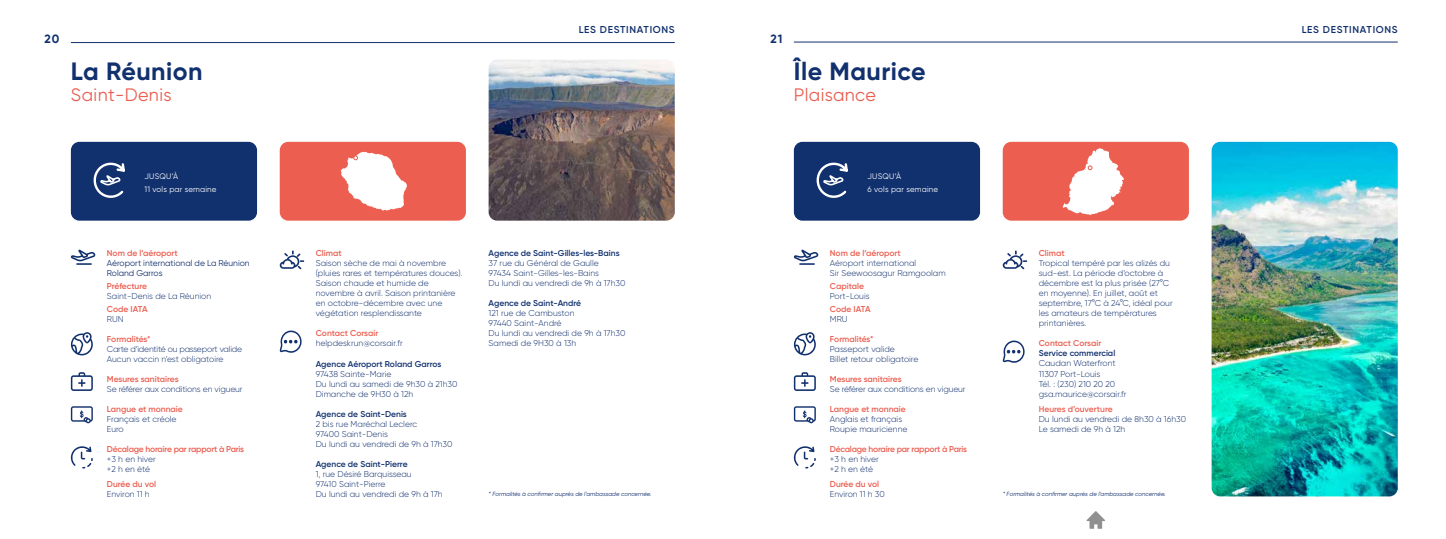
<style>
.page{position:relative;width:1446px;height:539px;background:#fff}
.page>*{position:absolute;margin:0;border:0;box-sizing:border-box;transform-origin:0 0}
.t1{font:700 25px "Gilroy";letter-spacing:.02em;color:#11306e}
.t2{font:18px "Gilroy";letter-spacing:.02em;color:#eb5e50}
.t3{font:700 12px "Gilroy";color:#11306e}
.t4{font:600 10px "Gilroy";letter-spacing:.07em;color:#11306e}
.t5{font:300 8.5px/10px "Gilroy";color:#11306e}
.t6{font:600 8.5px "Gilroy";color:#eb5e50}
.t7{font:600 8.5px "Gilroy";color:#11306e}
.t8{font:600 8.5px "Gilroy";letter-spacing:-.025em;color:#eb5e50}
.t9{font:300 8.5px/10px "Gilroy";letter-spacing:-.025em;color:#11306e}
.t10{font:8.5px/10px "Gilroy";color:#11306e}
.t11{font:8px/13.3px "Gilroy";letter-spacing:.02em;color:#fff}
.t12{font:italic 6px "Gilroy";color:#11306e}
</style>
<div class="page">
<hr style="left:71px;top:42px;width:604px;height:1px;background:#11306e">
<hr style="left:794px;top:42px;width:603px;height:1px;background:#11306e">
<svg style="left:1086px;top:511px;width:19px;height:17px"></svg>
<img style="left:1211px;top:142px;width:186px;height:354px">
<div style="left:1003px;top:142px;width:186px;height:78px;background:#eb5e50;border-radius:9px"></div>
<div style="left:794px;top:142px;width:186px;height:78px;background:#11306e;border-radius:9px"></div>
<svg style="left:816px;top:162px;width:32px;height:36px"></svg>
<svg style="left:1062px;top:148px;width:62px;height:67px"></svg>
<svg style="left:1003px;top:250px;width:24px;height:19px"></svg>
<svg style="left:1002px;top:340px;width:23px;height:22px"></svg>
<svg style="left:794px;top:249px;width:24px;height:16px"></svg>
<svg style="left:794px;top:332px;width:22px;height:23px"></svg>
<svg style="left:794px;top:372px;width:22px;height:19px"></svg>
<svg style="left:794px;top:406px;width:22px;height:17px"></svg>
<svg style="left:793px;top:446px;width:23px;height:22px"></svg>
<img style="left:489px;top:60px;width:186px;height:160px">
<div style="left:71px;top:142px;width:186px;height:78px;background:#11306e;border-radius:9px"></div>
<div style="left:280px;top:142px;width:186px;height:78px;background:#eb5e50;border-radius:9px"></div>
<svg style="left:93px;top:162px;width:32px;height:36px"></svg>
<svg style="left:280px;top:250px;width:24px;height:19px"></svg>
<svg style="left:280px;top:330px;width:22px;height:22px"></svg>
<svg style="left:71px;top:249px;width:25px;height:16px"></svg>
<svg style="left:71px;top:332px;width:22px;height:23px"></svg>
<svg style="left:71px;top:372px;width:22px;height:19px"></svg>
<svg style="left:71px;top:406px;width:22px;height:17px"></svg>
<svg style="left:70px;top:446px;width:23px;height:22px"></svg>
<svg style="left:341px;top:152px;width:66px;height:59px"></svg>
<p class="t4" style="left:579px;top:23px;width:97px">LES DESTINATIONS</p>
<p class="t4" style="left:1301px;top:23px;width:97px">LES DESTINATIONS</p>
<h1 class="t1" style="left:794px;top:55px;width:133px">Île Maurice</h1>
<h2 class="t2" style="left:794px;top:84px;width:84px">Plaisance</h2>
<h3 class="t3" style="left:45px;top:31px;width:17px">20</h3>
<h3 class="t3" style="left:770px;top:31px;width:14px">21</h3>
<h1 class="t1" style="left:71px;top:55px;width:133px">La Réunion</h1>
<h2 class="t2" style="left:71px;top:84px;width:102px">Saint-Denis</h2>
<p class="t11" style="left:145px;top:169px;width:73px">JUSQU’À<br>11 vols par semaine</p>
<p class="t6" style="left:107px;top:248px;width:72px">Nom de l’aéroport</p>
<p class="t10" style="left:107px;top:258px;width:144px">Aéroport international de La Réunion<br>Roland Garros</p>
<p class="t6" style="left:107px;top:281px;width:42px">Préfecture</p>
<p class="t5" style="left:107px;top:291px;width:106px">Saint-Denis de La Réunion</p>
<p class="t6" style="left:107px;top:304px;width:42px">Code IATA</p>
<p class="t5" style="left:107px;top:314px;width:18px">RUN</p>
<p class="t6" style="left:107px;top:334px;width:45px">Formalités*</p>
<p class="t9" style="left:107px;top:344px;width:137px">Carte d’identité ou passeport valide<br>Aucun vaccin n’est obligatoire</p>
<p class="t6" style="left:107px;top:374px;width:73px">Mesures sanitaires</p>
<p class="t5" style="left:107px;top:384px;width:137px">Se référer aux conditions en vigueur</p>
<p class="t6" style="left:107px;top:404px;width:77px">Langue et monnaie</p>
<p class="t5" style="left:107px;top:414px;width:71px">Français et créole<br>Euro</p>
<p class="t8" style="left:107px;top:444px;width:139px">Décalage horaire par rapport à Paris</p>
<p class="t5" style="left:107px;top:454px;width:50px">+3 h en hiver +2 h en été</p>
<p class="t6" style="left:107px;top:479px;width:51px">Durée du vol</p>
<p class="t5" style="left:107px;top:489px;width:44px">Environ 11 h</p>
<p class="t12" style="left:489px;top:490px;width:164px">* Formalités à confirmer auprès de l’ambassade concernée.</p>
<p class="t6" style="left:316px;top:248px;width:28px">Climat</p>
<p class="t5" style="left:316px;top:258px;width:148px">Saison sèche de mai à novembre (pluies rares et températures douces).<br>Saison chaude et humide de novembre à avril. Saison printanière en octobre-décembre avec une végétation resplendissante</p>
<p class="t6" style="left:316px;top:328px;width:64px">Contact Corsair</p>
<p class="t5" style="left:316px;top:338px;width:89px">helpdeskrun@corsair.fr</p>
<p class="t7" style="left:316px;top:358px;width:127px">Agence Aéroport Roland Garros</p>
<p class="t5" style="left:316px;top:368px;width:143px">97438 Sainte-Marie<br>Du lundi au samedi de 9h30 à 21h30<br>Dimanche de 9H30 à 12h</p>
<p class="t7" style="left:316px;top:408px;width:93px">Agence de Saint-Denis</p>
<p class="t5" style="left:316px;top:418px;width:138px">2 bis rue Maréchal Leclerc<br>97400 Saint-Denis<br>Du lundi au vendredi de 9h à 17h30</p>
<p class="t7" style="left:316px;top:458px;width:93px">Agence de Saint-Pierre</p>
<p class="t5" style="left:316px;top:468px;width:128px">1, rue Désiré Barquisseau<br>97410 Saint-Pierre<br>Du lundi au vendredi de 9h à 17h</p>
<p class="t7" style="left:489px;top:248px;width:133px">Agence de Saint-Gilles-les-Bains</p>
<p class="t5" style="left:489px;top:258px;width:138px">37 rue du Général de Gaulle<br>97434 Saint-Gilles-les-Bains<br>Du lundi au vendredi de 9h à 17h30</p>
<p class="t7" style="left:489px;top:298px;width:94px">Agence de Saint-André</p>
<p class="t5" style="left:489px;top:308px;width:138px">121 rue de Cambuston<br>97440 Saint-André<br>Du lundi au vendredi de 9h à 17h30<br>Samedi de 9H30 à 13h</p>
<p class="t11" style="left:867px;top:169px;width:72px">JUSQU’À<br>6 vols par semaine</p>
<p class="t6" style="left:830px;top:248px;width:72px">Nom de l’aéroport</p>
<p class="t5" style="left:830px;top:258px;width:117px">Aéroport international<br>Sir Seewoosagur Ramgoolam</p>
<p class="t6" style="left:830px;top:281px;width:36px">Capitale</p>
<p class="t5" style="left:830px;top:291px;width:41px">Port-Louis</p>
<p class="t6" style="left:830px;top:304px;width:42px">Code IATA</p>
<p class="t5" style="left:830px;top:314px;width:19px">MRU</p>
<p class="t6" style="left:830px;top:334px;width:45px">Formalités*</p>
<p class="t5" style="left:830px;top:344px;width:90px">Passeport valide<br>Billet retour obligatoire</p>
<p class="t6" style="left:830px;top:374px;width:73px">Mesures sanitaires</p>
<p class="t5" style="left:830px;top:384px;width:137px">Se référer aux conditions en vigueur</p>
<p class="t6" style="left:830px;top:404px;width:77px">Langue et monnaie</p>
<p class="t5" style="left:830px;top:414px;width:79px">Anglais et français<br>Roupie mauricienne</p>
<p class="t8" style="left:830px;top:444px;width:139px">Décalage horaire par rapport à Paris</p>
<p class="t5" style="left:830px;top:454px;width:50px">+3 h en hiver +2 h en été</p>
<p class="t6" style="left:830px;top:479px;width:51px">Durée du vol</p>
<p class="t5" style="left:830px;top:489px;width:56px">Environ 11 h 30</p>
<p class="t12" style="left:1003px;top:490px;width:164px">* Formalités à confirmer auprès de l’ambassade concernée.</p>
<p class="t6" style="left:1039px;top:248px;width:28px">Climat</p>
<p class="t5" style="left:1039px;top:258px;width:136px">Tropical tempéré par les alizés du sud-est. La période d’octobre à décembre est la plus prisée (27°C en moyenne). En juillet, août et septembre, 17°C à 24°C, idéal pour les amateurs de températures printanières.</p>
<p class="t6" style="left:1039px;top:338px;width:64px">Contact Corsair</p>
<p class="t7" style="left:1039px;top:348px;width:78px">Service commercial</p>
<p class="t5" style="left:1039px;top:358px;width:89px">Caudan Waterfront<br>11307 Port-Louis<br>Tél. : (230) 210 20 20 gsa.maurice@corsair.fr</p>
<p class="t6" style="left:1039px;top:403px;width:75px">Heures d’ouverture</p>
<p class="t5" style="left:1039px;top:413px;width:149px">Du lundi au vendredi de 8h30 à 16h30<br>Le samedi de 9h à 12h</p>
</div>
